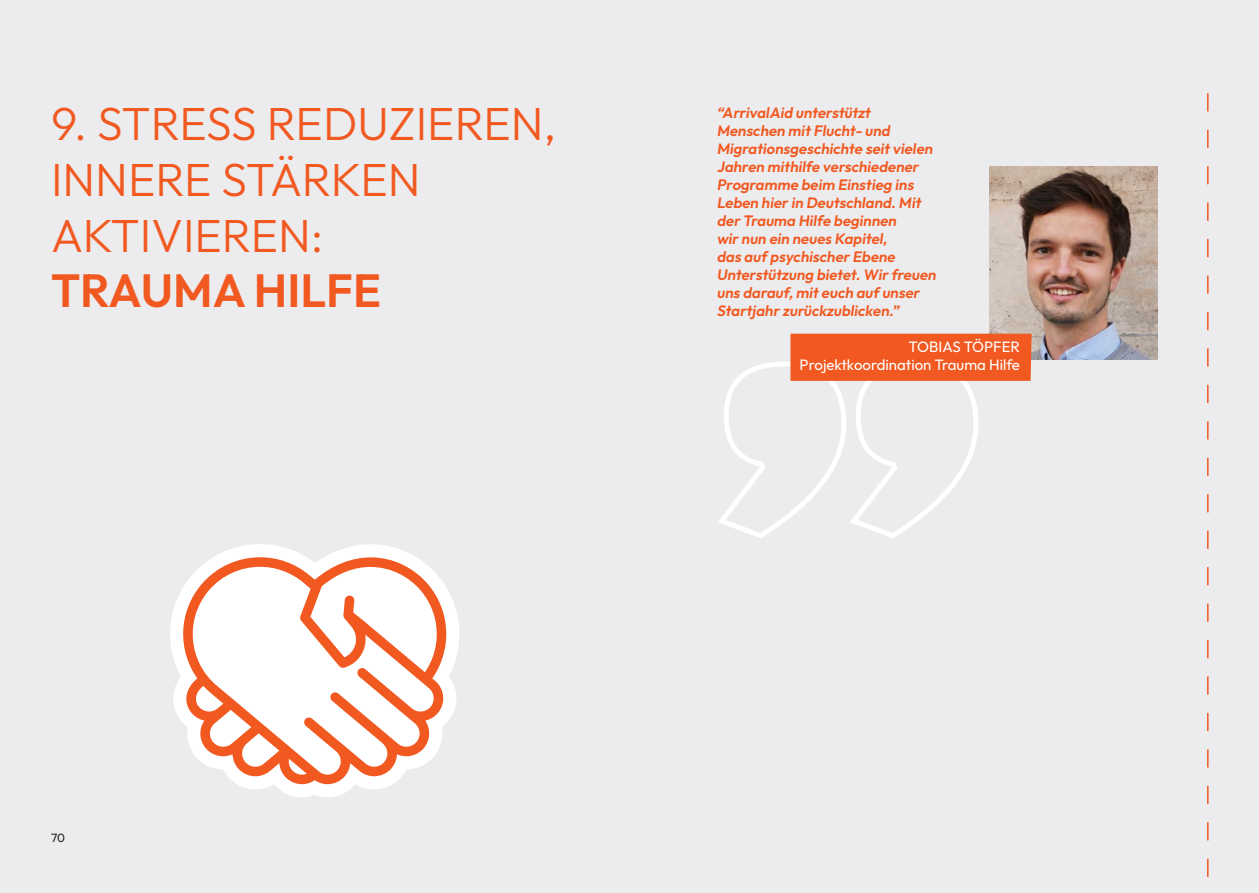
<style>
.page{position:relative;width:1259px;height:893px;background:#ececee}
.page>*{position:absolute;margin:0;border:0;box-sizing:border-box;transform-origin:0 0}
.t1{font:300 46.5px/55.8px "Outfit";color:#f15921}
.t2{font:600 46.5px "Outfit";color:#f15921}
.t3{font:600 15px/18px "Outfit";letter-spacing:-.02em;color:#f15921}
.t4{font:15px/18px "Outfit";color:#fff;text-align:right}
.t5{font:12px "Outfit";color:#231f20}
</style>
<div class="page">
<svg style="left:1207px;top:93px;width:1px;height:784px"></svg>
<img style="left:989px;top:167px;width:169px;height:193px">
<svg style="left:718px;top:362px;width:260px;height:176px"></svg>
<div style="left:790px;top:334px;width:241px;height:47px;background:#f15921"></div>
<svg style="left:170px;top:544px;width:289px;height:253px;fill:#fff"></svg>
<h1 class="t1" style="left:51px;top:96px;width:507px">9. STRESS REDUZIEREN,<br>INNERE STÄRKEN<br>AKTIVIEREN:</h1>
<h1 class="t2" style="left:51px;top:265px;width:332px">TRAUMA HILFE</h1>
<p class="t3" style="left:716px;top:103px;width:223px">“ArrivalAid unterstützt<br>Menschen mit Flucht- und<br>Migrationsgeschichte seit vielen<br>Jahren mithilfe verschiedener<br>Programme beim Einstieg ins<br>Leben hier in Deutschland. Mit der Trauma Hilfe beginnen<br>wir nun ein neues Kapitel,<br>das auf psychischer Ebene<br>Unterstützung bietet. Wir freuen uns darauf,mit euch auf unser<br>Startjahr zurückzublicken.”</p>
<p class="t4" style="left:799px;top:338px;width:222px">TOBIAS TÖPFER<br>Projektkoordination Trauma Hilfe</p>
<p class="t5" style="left:51px;top:831px;width:15px">70</p>
</div>
